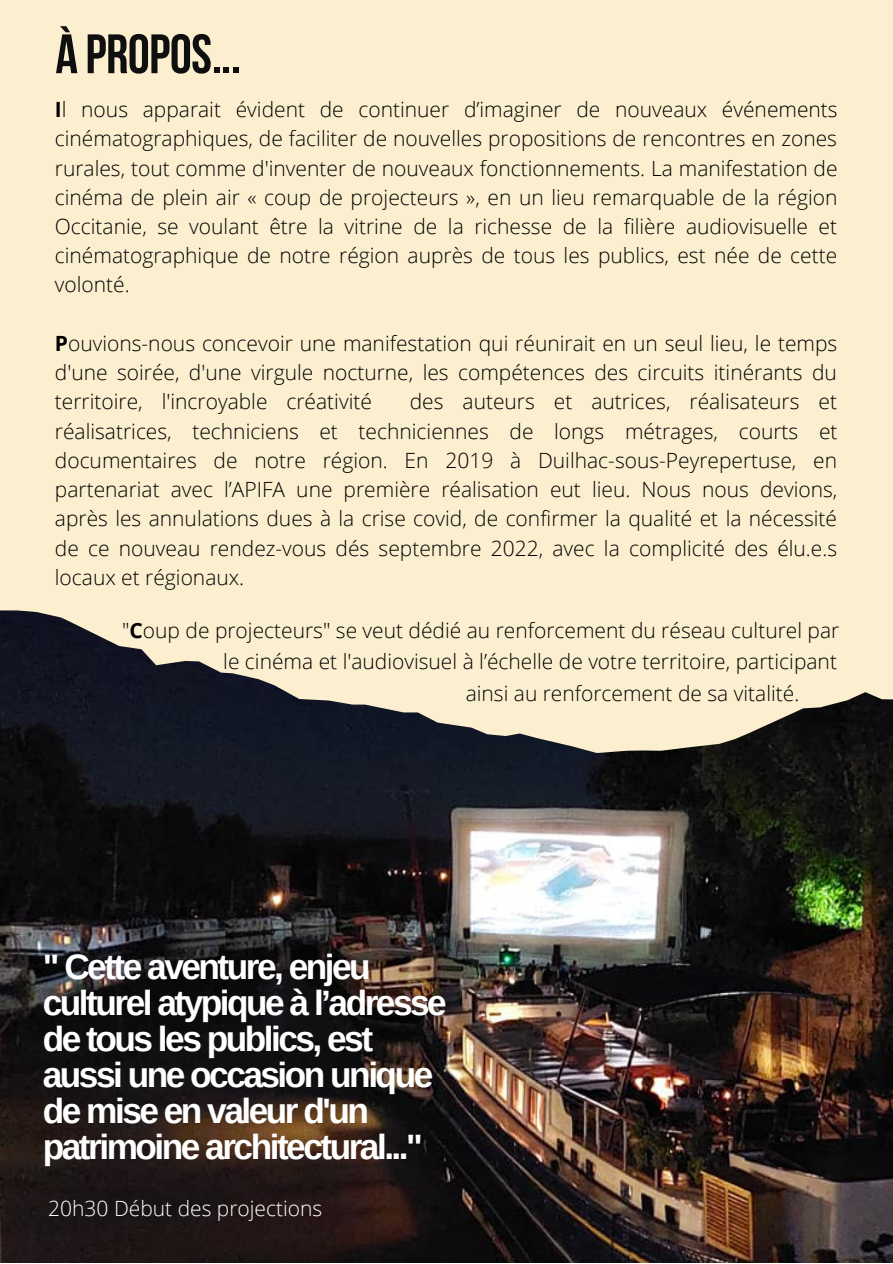
<style>
.page{position:relative;width:893px;height:1264px;background:#fff}
.page>*{position:absolute;margin:0;border:0;box-sizing:border-box;transform-origin:0 0}
.t1{font:700 55.35px "Bebas Neue";letter-spacing:-.01em;color:#0f0f0f}
.t2{font:700 35.25px/36px "Arimo";letter-spacing:-.07em;color:#fff}
.t3{font:300 21px/29.2px "Open Sans";color:#000;text-align:justify}
.t4{font:300 21px "Open Sans";color:#fff}
.s1{font-weight:700}
</style>
<div class="page">
<div style="left:0;top:0;width:892px;height:1262px;background:#fbefcf"></div>
<img style="left:0;top:610px;width:892px;height:652px">
<p class="t1" style="left:55px;top:32px;width:187px">À PROPOS...</p>
<p class="t3" style="left:55px;top:94px;width:784px"><span class="s1">I</span>l nous apparait évident de continuer d’imaginer de nouveaux événements cinématographiques, de faciliter de nouvelles propositions de rencontres en zones rurales, tout comme d'inventer de nouveaux fonctionnements. La manifestation de cinéma de plein air « coup de projecteurs », en un lieu remarquable de la région Occitanie, se voulant être la vitrine de la richesse de la filière audiovisuelle et cinématographique de notre région auprès de tous les publics, est née de cette volonté.</p>
<p class="t3" style="left:55px;top:328px;width:783px"><span class="s1">P</span>ouvions-nous concevoir une manifestation qui réunirait en un seul lieu, le temps d'une soirée, d'une virgule nocturne, les compétences des circuits itinérants du territoire, l'incroyable créativité</p>
<p class="t3" style="left:55px;top:386px;width:784px;text-indent:355px">des auteurs et autrices, réalisateurs et réalisatrices, techniciens et techniciennes de longs métrages, courts et documentaires de notre région. En 2019 à Duilhac-sous-Peyrepertuse, en partenariat avec l’APIFA une première réalisation eut lieu. Nous nous devions, après les annulations dues à la crise covid, de confirmer la qualité et la nécessité de ce nouveau rendez-vous dés septembre 2022, avec la complicité des élu.e.s locaux et régionaux.</p>
<p class="t3" style="left:122px;top:614px;width:718px">"<span class="s1">C</span>oup de projecteurs" se veut dédié au renforcement du réseau culturel par</p>
<p class="t3" style="left:223px;top:646px;width:615px">le cinéma et l'audiovisuel à l’échelle de votre territoire, participant</p>
<p class="t3" style="left:465px;top:678px;width:335px">ainsi au renforcement de sa vitalité.</p>
<p class="t2" style="left:43px;top:948px;width:405px">" Cette aventure, enjeu culturel atypique à l’adresse de tous les publics, est aussi une occasion unique de mise en valeur d'un patrimoine architectural..."</p>
<p class="t4" style="left:48px;top:1193px;width:275px">20h30 Début des projections</p>
</div>
